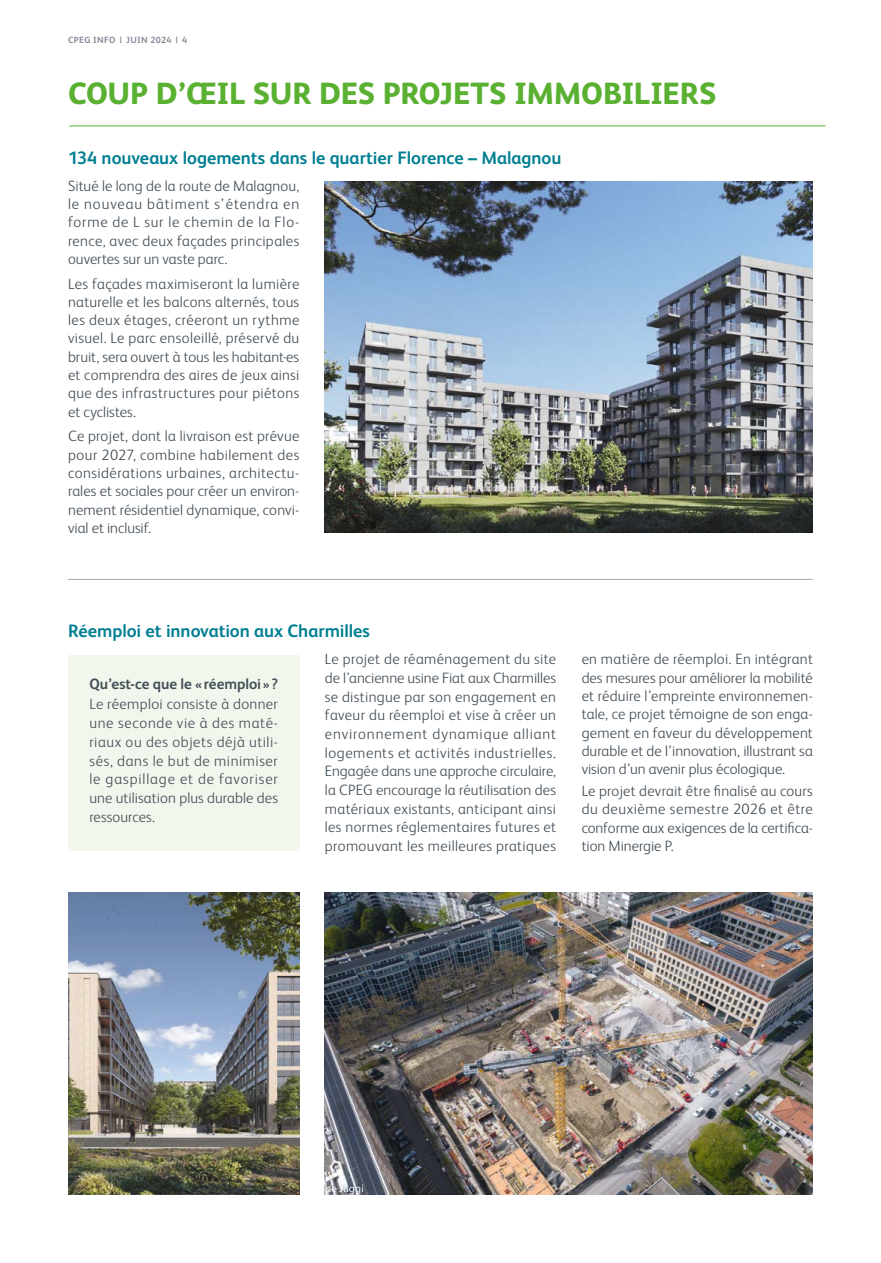
<style>
.page{position:relative;width:881px;height:1263px;background:#fff}
.page>*{position:absolute;margin:0;border:0;box-sizing:border-box;transform-origin:0 0}
.t1{font:800 30.75px "FS Albert";letter-spacing:-.01em;color:#5ab031}
.t2{font:700 18px "FS Albert";letter-spacing:-.005em;color:#007f92}
.t3{font:300 15px/18.3px "FS Albert";letter-spacing:.01em;color:#434e57;text-align:justify}
.t4{font:700 15px "FS Albert";color:#434e57}
.t5{font:700 9px "FS Albert";letter-spacing:.035em;color:#818a95}
.s1{color:#fff}
</style>
<div class="page">
<hr style="left:69px;top:126px;width:756px;height:1px;background:#5ab031">
<hr style="left:68px;top:579px;width:744px;height:1px;background:#a2a9b1">
<img style="left:325px;top:182px;width:487px;height:351px">
<img style="left:68px;top:892px;width:231px;height:303px">
<img style="left:325px;top:892px;width:487px;height:303px">
<div style="left:68px;top:656px;width:231px;height:195px;background:#f2f7ed"></div>
<p class="t5" style="left:68px;top:33px;width:121px">CPEG INFO<span class="s1">I</span>|<span class="s1">I</span>JUIN 2024<span class="s1">I</span>|<span class="s1">I</span>4</p>
<h1 class="t1" style="left:68px;top:72px;width:649px">COUP D’ŒIL SUR DES PROJETS IMMOBILIERS</h1>
<p class="t2" style="left:68px;top:145px;width:494px">134 nouveaux logements dans le quartier Florence – Malagnou</p>
<p class="t3" style="left:68px;top:176px;width:233px">Situé le long de la route de Malagnou, le nouveau bâtiment s’étendra en forme de L sur le chemin de la Flo&shy;rence, avec deux façades principales ouvertes sur un vaste parc.</p>
<p class="t3" style="left:68px;top:274px;width:233px">Les façades maximiseront la lumière naturelle et les balcons alternés, tous les deux étages, créeront un rythme visuel. Le parc ensoleillé, préservé du bruit, sera ouvert à tous les habitant·es et comprendra des aires de jeux ainsi que des infrastructures pour piétons et cyclistes.</p>
<p class="t3" style="left:68px;top:426px;width:233px">Ce projet, dont la livraison est prévue pour 2027, combine habilement des considérations urbaines, architectu&shy;rales et sociales pour créer un environ&shy;nement résidentiel dynamique, convi&shy;vial et inclusif.</p>
<p class="t2" style="left:68px;top:619px;width:303px">Réemploi et innovation aux Charmilles</p>
<p class="t3" style="left:325px;top:649px;width:233px">Le projet de réaménagement du site de l’ancienne usine Fiat aux Charmilles se distingue par son engagement en faveur du réemploi et vise à créer un environnement dynamique alliant logements et activités industrielles.<br>Engagée dans une approche circulaire, la CPEG encourage la réutilisation des matériaux existants, anticipant ainsi les normes réglementaires futures et promouvant les meilleures pratiques</p>
<p class="t3" style="left:581px;top:649px;width:233px">en matière de réemploi. En intégrant des mesures pour améliorer la mobilité et réduire l’empreinte environnemen&shy;tale, ce projet témoigne de son enga&shy;gement en faveur du développement durable et de l’innovation, illustrant sa vision d’un avenir plus écologique.</p>
<p class="t4" style="left:89px;top:673px;width:190px">Qu’est-ce que le «réemploi»?</p>
<p class="t3" style="left:89px;top:694px;width:190px;line-height:18.8px">Le réemploi consiste à donner une seconde vie à des maté&shy;riaux ou des objets déjà utili&shy;sés, dans le but de minimiser le gaspillage et de favoriser une utilisation plus durable des ressources.</p>
<p class="t3" style="left:581px;top:781px;width:233px">Le projet devrait être finalisé au cours du deuxième semestre 2026 et être conforme aux exigences de la certifica&shy;tion Minergie P.</p>
</div>
